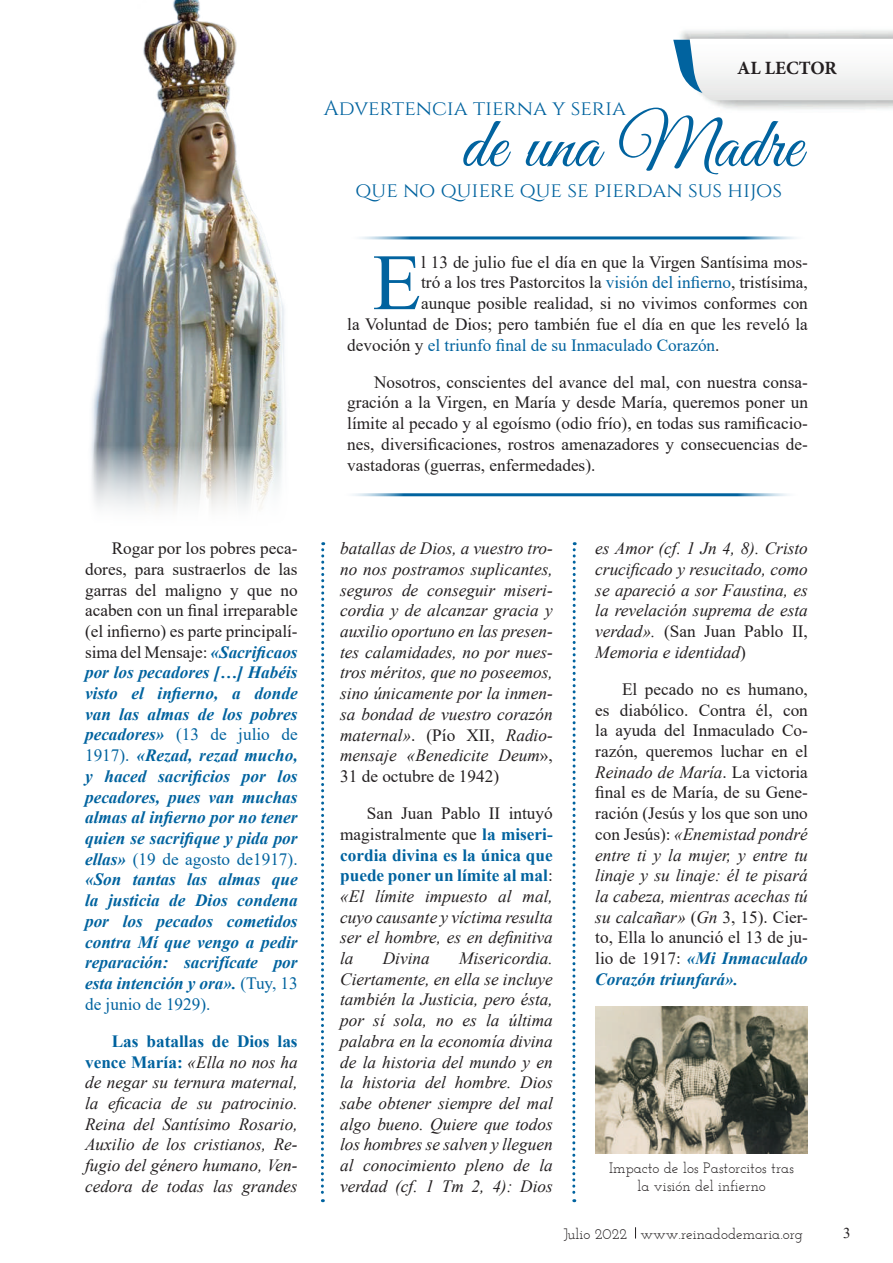
<style>
.page{position:relative;width:893px;height:1263px;background:#fff}
.page>*{position:absolute;margin:0;border:0;box-sizing:border-box;transform-origin:0 0}
.t1{font:79.8px "Times New Roman";color:#01639f}
.t2{font:72px "Great Vibes";color:#01639f}
.t3{font:21px "Cinzel";color:#01639f}
.t4{font:700 18.75px "Minion Pro";color:#231f20}
.t5{font:italic 17.25px/20.7px "Times New Roman";color:#231f20;text-align:justify}
.t6{font:17.25px/20.7px "Times New Roman";color:#231f20;text-align:justify}
.t7{font:italic 700 17.25px/20.7px "Times New Roman";color:#01639f;text-align:justify}
.t8{font:17.25px "Times New Roman";color:#01639f}
.t9{font:15px/18px "Josefin Slab";color:#231f20;text-align:center}
.t10{font:15px "Times New Roman";color:#231f20}
.s1{color:#01639f}
.s2{color:#231f20}
.s3{font-weight:400;font-style:normal;color:#231f20}
.s4{font-weight:400;font-style:normal}
.s5{font-weight:700;font-style:normal;color:#01639f}
.s6{font-style:normal}
.s7{font-style:italic}
.s8{font-weight:700;font-style:italic;color:#01639f}
</style>
<div class="page">
<svg style="left:673px;top:39px;width:220px;height:61px"></svg>
<img style="left:91px;top:0;width:195px;height:511px">
<hr style="left:347px;top:236px;width:461px;height:3px;background:#01639f">
<hr style="left:340px;top:493px;width:461px;height:3px;background:#01639f">
<img style="left:595px;top:1006px;width:213px;height:147px">
<svg style="left:321px;top:542px;width:3px;height:660px"></svg>
<svg style="left:572px;top:542px;width:4px;height:660px"></svg>
<p class="t4" style="left:737px;top:55px;width:101px">AL LECTOR</p>
<p class="t3" style="left:324px;top:96px;width:304px">Advertencia tierna y seria</p>
<h2 class="t2" style="left:461px;top:105px;width:342px">de una Madre</h2>
<p class="t3" style="left:356px;top:178px;width:428px">que no quiere que se pierdan sus hijos</p>
<h1 class="t1" style="left:372px;top:226px;width:50px">E</h1>
<p class="t6" style="left:421px;top:251px;width:388px">l 13 de julio fue el día en que la Virgen Santísima mos-</p>
<p class="t6" style="left:421px;top:272px;width:388px">tró a los tres Pastorcitos la <span class="s1">visión del infierno</span>, tristísima,</p>
<p class="t6" style="left:421px;top:292px;width:388px">aunque posible realidad, si no vivimos conformes con</p>
<p class="t6" style="left:347px;top:313px;width:462px">la Voluntad de Dios; pero también fue el día en que les reveló la</p>
<p class="t8" style="left:347px;top:333px;width:374px"><span class="s2">devoción y</span> el triunfo final de su Inmaculado Corazón<span class="s2">.</span></p>
<p class="t6" style="left:347px;top:371px;width:462px;text-indent:27px">Nosotros, conscientes del avance del mal, con nuestra consa&shy;gración a la Virgen, en María y desde María, queremos poner un límite al pecado y al egoísmo (odio frío), en todas sus ramificacio&shy;nes, diversificaciones, rostros amenazadores y consecuencias de&shy;vastadoras (guerras, enfermedades).</p>
<p class="t7" style="left:85px;top:537px;width:214px;text-indent:27px"><span class="s3">Rogar por los pobres peca&shy;dores, para sustraerlos de las garras del maligno y que no acaben con un final irreparable (el infierno) es parte principalí&shy;sima del Mensaje:</span> «Sacrificaos por los pecadores […] Habéis visto el infierno, a donde van las almas de los pobres pecadores» <span class="s4">(13 de julio de 1917).</span> «Rezad, rezad mucho, y haced sacrificios por los pecadores, pues van muchas almas al infierno por no tener quien se sacrifique y pida por ellas» <span class="s4">(19 de agosto de1917). </span>«Son tantas las almas que la justicia de Dios condena por los pecados cometidos contra Mí que vengo a pedir reparación: sacrifícate por esta intención y ora». <span class="s4">(Tuy, 13 de junio de 1929).</span></p>
<p class="t5" style="left:85px;top:1030px;width:214px;text-indent:27px"><span class="s5">Las batallas de Dios las vence María:</span> «Ella no nos ha de negar su ternura maternal, la eficacia de su patrocinio.<br>Reina del Santísimo Rosario, Auxilio de los cristianos, Re&shy;fugio del género humano, Ven&shy;cedora de todas las grandes</p>
<p class="t5" style="left:340px;top:538px;width:214px">batallas de Dios, a vuestro tro&shy;no nos postramos suplicantes, seguros de conseguir miseri&shy;cordia y de alcanzar gracia y auxilio oportuno en las presen&shy;tes calamidades, no por nues&shy;tros méritos, que no poseemos, sino únicamente por la inmen&shy;sa bondad de vuestro corazón maternal»<span class="s6">. (Pío XII,</span> Radio&shy;mensaje «Benedicite Deum<span class="s6">», 31 de octubre de 1942)</span></p>
<p class="t5" style="left:340px;top:802px;width:214px;text-indent:27px"><span class="s6">San Juan Pablo II intuyó magistralmente que</span> <span class="s5">la miseri&shy;cordia divina es la única que puede poner un límite al mal</span><span class="s6">: </span>«El límite impuesto al mal, cuyo causante y víctima resulta ser el hombre, es en definitiva la</p>
<p class="t5" style="left:340px;top:947px;width:214px;text-indent:119px">Misericordia.<br>Ciertamente, en ella se incluye también la Justicia, pero ésta, por sí sola, no es la última palabra en la economía divina de la historia del mundo y en la historia del hombre. Dios sabe obtener siempre del mal algo bueno. Quiere que todos los hombres se salven y lleguen al conocimiento pleno de la verdad (cf. 1 Tm 2, 4): Dios</p>
<p class="t5" style="left:383px;top:947px;width:48px">Divina</p>
<p class="t5" style="left:595px;top:538px;width:214px">es Amor (cf. 1 Jn 4, 8). Cristo crucificado y resucitado, como se apareció a sor Faustina, es la revelación suprema de esta verdad». <span class="s6">(San Juan Pablo II, </span>Memoria e identidad<span class="s6">)</span></p>
<p class="t6" style="left:595px;top:678px;width:214px;text-indent:27px">El pecado no es humano, es diabólico. Contra él, con la ayuda del Inmaculado Co&shy;razón, queremos luchar en el <span class="s7">Reinado de María</span>. La victoria final es de María, de su Gene&shy;ración (Jesús y los que son uno con Jesús): <span class="s7">«Enemistad pondré entre ti y la mujer, y entre tu linaje y su linaje: él te pisará la cabeza, mientras acechas tú su calcañar»</span> (<span class="s7">Gn</span> 3, 15). Cier&shy;to, Ella lo anunció el 13 de ju&shy;lio de 1917: <span class="s8">«Mi Inmaculado Corazón triunfará».</span></p>
<p class="t9" style="left:609px;top:1159px;width:186px">Impacto de los Pastorcitos tras la visión del infierno</p>
<p class="t9" style="left:563px;top:1224px;width:241px">Julio 2022 www.reinadodemaria.org</p>
<p class="t10" style="left:843px;top:1222px;width:9px">3</p>
</div>
